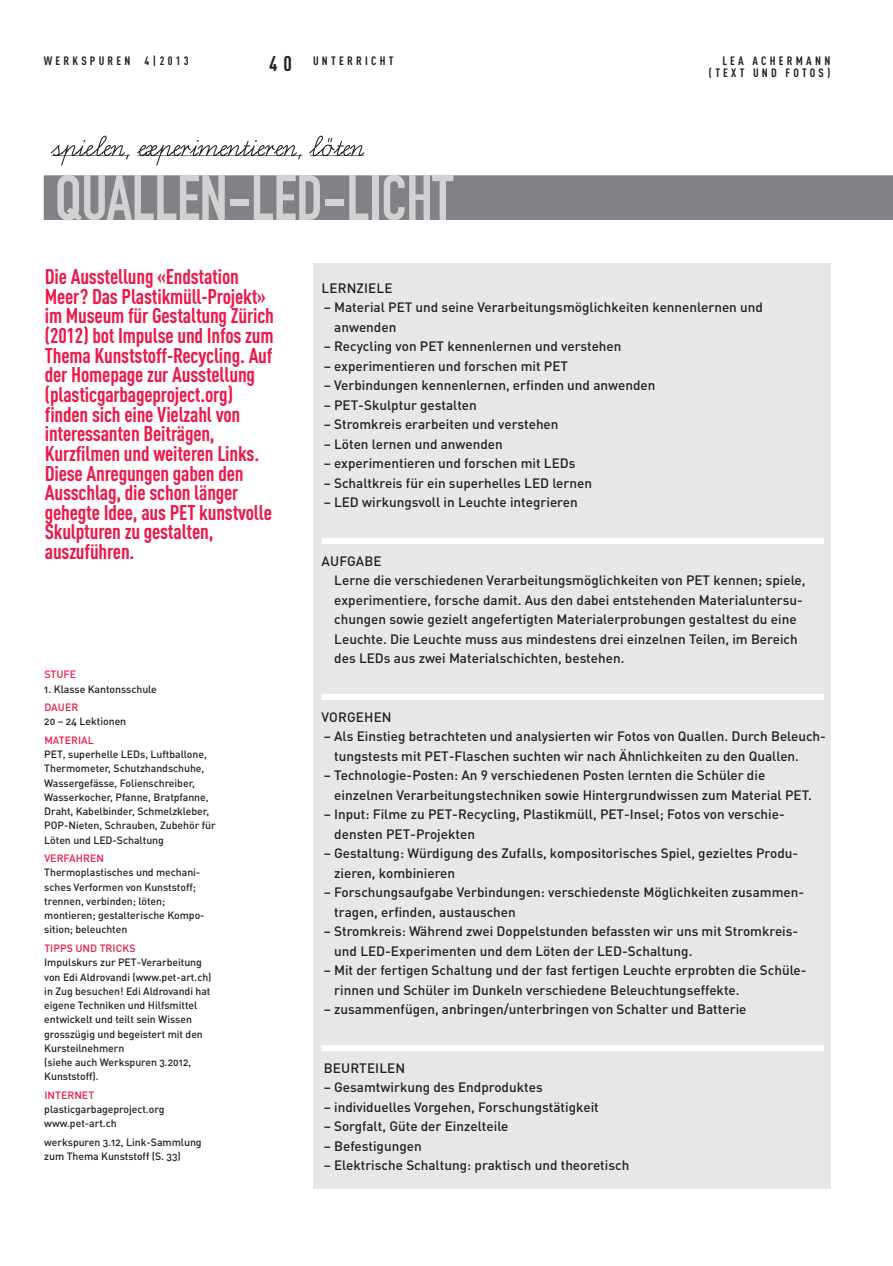
<style>
.page{position:relative;width:893px;height:1266px;background:#fff}
.page>*{position:absolute;margin:0;border:0;box-sizing:border-box;transform-origin:0 0}
.t1{font:63px "DIN Engschrift Alternate";letter-spacing:-.01em;color:#d1d2d4}
.t2{font:700 21px/19.6px "DIN Cond";letter-spacing:-.01em;color:#ed1748}
.t3{font:500 13.5px/19.5px "DIN Pro";color:#231f20}
.t4{font:700 12px/12px "DIN Cond";letter-spacing:.27em;color:#231f20;text-align:right}
.t5{font:500 10.5px/14.2px "DIN Pro";letter-spacing:-.005em;color:#231f20}
.t6{font:500 10.5px "DIN Pro";letter-spacing:.005em;color:#ed1748}
.s1{font-size:21px}
</style>
<div class="page">
<div style="left:313px;top:263px;width:517px;height:925px;background:#e6e7e9"></div>
<div style="left:322px;top:538px;width:502px;height:6px;background:#fff"></div>
<div style="left:322px;top:694px;width:502px;height:6px;background:#fff"></div>
<div style="left:322px;top:1045px;width:502px;height:6px;background:#fff"></div>
<div style="left:44px;top:175px;width:849px;height:45px;background:#808285"></div>
<svg style="left:50px;top:136px;width:315px;height:30px"></svg>
<p class="t4" style="left:44px;top:54px;width:147px">WERKSPUREN 4|2013</p>
<p class="t4" style="left:269px;top:54px;width:126px"><span class="s1">40</span> UNTERRICHT</p>
<p class="t4" style="left:709px;top:54px;width:123px">LEA ACHERMANN (TEXT UND FOTOS)</p>
<h1 class="t1" style="left:55px;top:161px;width:400px">QUALLEN-LED-LICHT</h1>
<p class="t2" style="left:45px;top:266px;width:231px">Die Ausstellung «Endstation<br>Meer? Das Plastikmüll-Projekt» im Museum für Gestaltung Zürich (2012) bot Impulse und Infos zum<br>Thema Kunststoff-Recycling. Auf der Homepage zur Ausstellung (plasticgarbageproject.org) finden sich eine Vielzahl von interessanten Beiträgen,<br>Kurzfilmen und weiteren Links.<br>Diese Anregungen gaben den<br>Ausschlag, die schon länger gehegte Idee, aus PET kunstvolle<br>Skulpturen zu gestalten, auszuführen.</p>
<p class="t6" style="left:44px;top:667px;width:33px">STUFE</p>
<p class="t5" style="left:44px;top:681px;width:114px">1. Klasse Kantonsschule</p>
<p class="t6" style="left:44px;top:700px;width:35px">DAUER</p>
<p class="t5" style="left:44px;top:714px;width:83px">20 – 24 Lektionen</p>
<p class="t6" style="left:44px;top:733px;width:51px">MATERIAL</p>
<p class="t5" style="left:44px;top:746px;width:173px">PET, superhelle LEDs, Luftballone, Thermometer, Schutzhandschuhe, Wassergefässe, Folienschreiber, Wasserkocher, Pfanne, Bratpfanne, Draht, Kabelbinder, Schmelzkleber, POP-Nieten, Schrauben, Zubehör für Löten und LED-Schaltung</p>
<p class="t6" style="left:44px;top:851px;width:61px">VERFAHREN</p>
<p class="t5" style="left:44px;top:865px;width:162px">Thermoplastisches und mechani&shy;sches Verformen von Kunststoff; trennen, verbinden; löten; montieren; gestalterische Kompo&shy;sition; beleuchten</p>
<p class="t6" style="left:44px;top:941px;width:93px">TIPPS UND TRICKS</p>
<p class="t5" style="left:44px;top:954px;width:169px">Impulskurs zur PET-Verarbeitung von Edi Aldrovandi (www.pet-art.ch) in Zug besuchen! Edi Aldrovandi hat eigene Techniken und Hilfsmittel entwickelt und teilt sein Wissen grosszügig und begeistert mit den<br>Kursteilnehmern<br>(siehe auch Werkspuren 3.2012,<br>Kunststoff).</p>
<p class="t6" style="left:44px;top:1087px;width:51px">INTERNET</p>
<p class="t5" style="left:44px;top:1101px;width:122px">plasticgarbageproject.org www.pet-art.ch</p>
<p class="t5" style="left:44px;top:1134px;width:159px">werkspuren 3.12, Link-Sammlung zum Thema Kunststoff (S. 33)</p>
<p class="t3" style="left:322px;top:277px;width:73px">LERNZIELE</p>
<p class="t3" style="left:334px;top:297px;width:430px;text-indent:-11px">– Material PET und seine Verarbeitungsmöglichkeiten kennenlernen und anwenden</p>
<p class="t3" style="left:324px;top:336px;width:299px">– Recycling von PET kennenlernen und verstehen</p>
<p class="t3" style="left:324px;top:355px;width:246px">– experimentieren und forschen mit PET</p>
<p class="t3" style="left:324px;top:375px;width:333px">– Verbindungen kennenlernen, erfinden und anwenden</p>
<p class="t3" style="left:324px;top:394px;width:155px">– PET-Skulptur gestalten</p>
<p class="t3" style="left:324px;top:414px;width:236px">– Stromkreis erarbeiten und verstehen</p>
<p class="t3" style="left:324px;top:433px;width:181px">– Löten lernen und anwenden</p>
<p class="t3" style="left:324px;top:453px;width:253px">– experimentieren und forschen mit LEDs</p>
<p class="t3" style="left:324px;top:472px;width:270px">– Schaltkreis für ein superhelles LED lernen</p>
<p class="t3" style="left:324px;top:492px;width:256px">– LED wirkungsvoll in Leuchte integrieren</p>
<p class="t3" style="left:334px;top:550px;width:473px;text-indent:-13px">AUFGABE<br>Lerne die verschiedenen Verarbeitungsmöglichkeiten von PET kennen; spiele, experimentiere, forsche damit. Aus den dabei entstehenden Materialuntersu&shy;chungen sowie gezielt angefertigten Materialerprobungen gestaltest du eine Leuchte. Die Leuchte muss aus mindestens drei einzelnen Teilen, im Bereich des LEDs aus zwei Materialschichten, bestehen.</p>
<p class="t3" style="left:322px;top:706px;width:72px">VORGEHEN</p>
<p class="t3" style="left:334px;top:726px;width:493px;text-indent:-11px">– Als Einstieg betrachteten und analysierten wir Fotos von Quallen. Durch Beleuch&shy;tungstests mit PET-Flaschen suchten wir nach Ähnlichkeiten zu den Quallen.</p>
<p class="t3" style="left:334px;top:765px;width:479px;text-indent:-11px">– Technologie-Posten: An 9 verschiedenen Posten lernten die Schüler die einzelnen Verarbeitungstechniken sowie Hintergrundwissen zum Material PET.</p>
<p class="t3" style="left:334px;top:804px;width:452px;text-indent:-11px">– Input: Filme zu PET-Recycling, Plastikmüll, PET-Insel; Fotos von verschie&shy;densten PET-Projekten</p>
<p class="t3" style="left:334px;top:843px;width:465px;text-indent:-11px">– Gestaltung: Würdigung des Zufalls, kompositorisches Spiel, gezieltes Produ&shy;zieren, kombinieren</p>
<p class="t3" style="left:334px;top:882px;width:471px;text-indent:-11px">– Forschungsaufgabe Verbindungen: verschiedenste Möglichkeiten zusammen&shy;tragen, erfinden, austauschen</p>
<p class="t3" style="left:334px;top:921px;width:466px;text-indent:-11px">– Stromkreis: Während zwei Doppelstunden befassten wir uns mit Stromkreis&shy;und LED-Experimenten und dem Löten der LED-Schaltung.</p>
<p class="t3" style="left:334px;top:960px;width:474px;text-indent:-11px">– Mit der fertigen Schaltung und der fast fertigen Leuchte erprobten die Schüle&shy;rinnen und Schüler im Dunkeln verschiedene Beleuchtungseffekte.</p>
<p class="t3" style="left:324px;top:999px;width:424px">– zusammenfügen, anbringen/unterbringen von Schalter und Batterie</p>
<p class="t3" style="left:324px;top:1057px;width:83px">BEURTEILEN</p>
<p class="t3" style="left:324px;top:1077px;width:221px">– Gesamtwirkung des Endproduktes</p>
<p class="t3" style="left:324px;top:1096px;width:277px">– individuelles Vorgehen, Forschungstätigkeit</p>
<p class="t3" style="left:324px;top:1116px;width:186px">– Sorgfalt, Güte der Einzelteile</p>
<p class="t3" style="left:324px;top:1135px;width:100px">– Befestigungen</p>
<p class="t3" style="left:324px;top:1155px;width:307px">– Elektrische Schaltung: praktisch und theoretisch</p>
</div>
